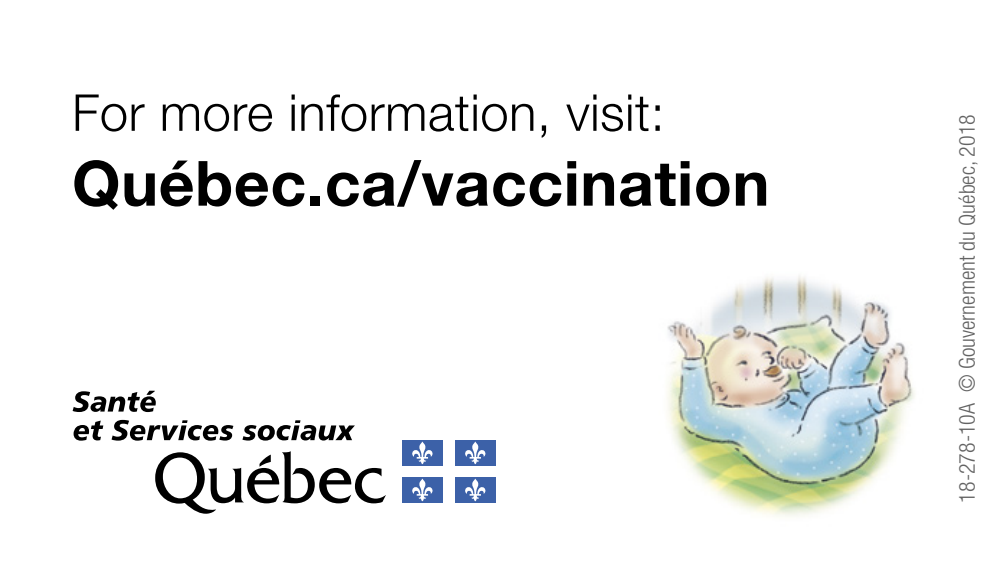
<style>
.page{position:relative;width:1008px;height:576px;background:#fff}
.page>*{position:absolute;margin:0;border:0;box-sizing:border-box;transform-origin:0 0}
.t1{font:700 62.4px "Helvetica Neue LT Std";letter-spacing:.01em;color:#000}
.t2{font:300 50.8px "Helvetica Neue LT Std";letter-spacing:.01em;color:#000}
.t3{font:300 condensed 22px "Helvetica Neue LT Std";color:#636363}
</style>
<div class="page">
<img style="left:667px;top:275px;width:248px;height:242px">
<svg style="left:155px;top:451px;width:231px;height:63px"></svg>
<svg style="left:73px;top:391px;width:83px;height:21px"></svg>
<svg style="left:74px;top:421px;width:29px;height:20px"></svg>
<svg style="left:112px;top:420px;width:121px;height:21px"></svg>
<svg style="left:242px;top:420px;width:113px;height:21px"></svg>
<div style="left:402px;top:440px;width:41px;height:25px;background:#3c61a8"></div>
<svg style="left:412px;top:442px;width:21px;height:22px"></svg>
<div style="left:455px;top:440px;width:41px;height:25px;background:#3c61a8"></div>
<svg style="left:465px;top:442px;width:21px;height:22px"></svg>
<div style="left:402px;top:477px;width:41px;height:25px;background:#3c61a8"></div>
<svg style="left:412px;top:479px;width:21px;height:22px"></svg>
<div style="left:455px;top:477px;width:41px;height:25px;background:#3c61a8"></div>
<svg style="left:465px;top:479px;width:21px;height:22px"></svg>
<h2 class="t2" style="left:72px;top:82px;width:594px">For more information, visit:</h2>
<h1 class="t1" style="left:72px;top:145px;width:699px">Québec.ca/vaccination</h1>
<p class="t3" style="left:955px;top:503px;width:390px;rotate:-90deg">18-278-10A © Gouvernement du Québec, 2018</p>
</div>
